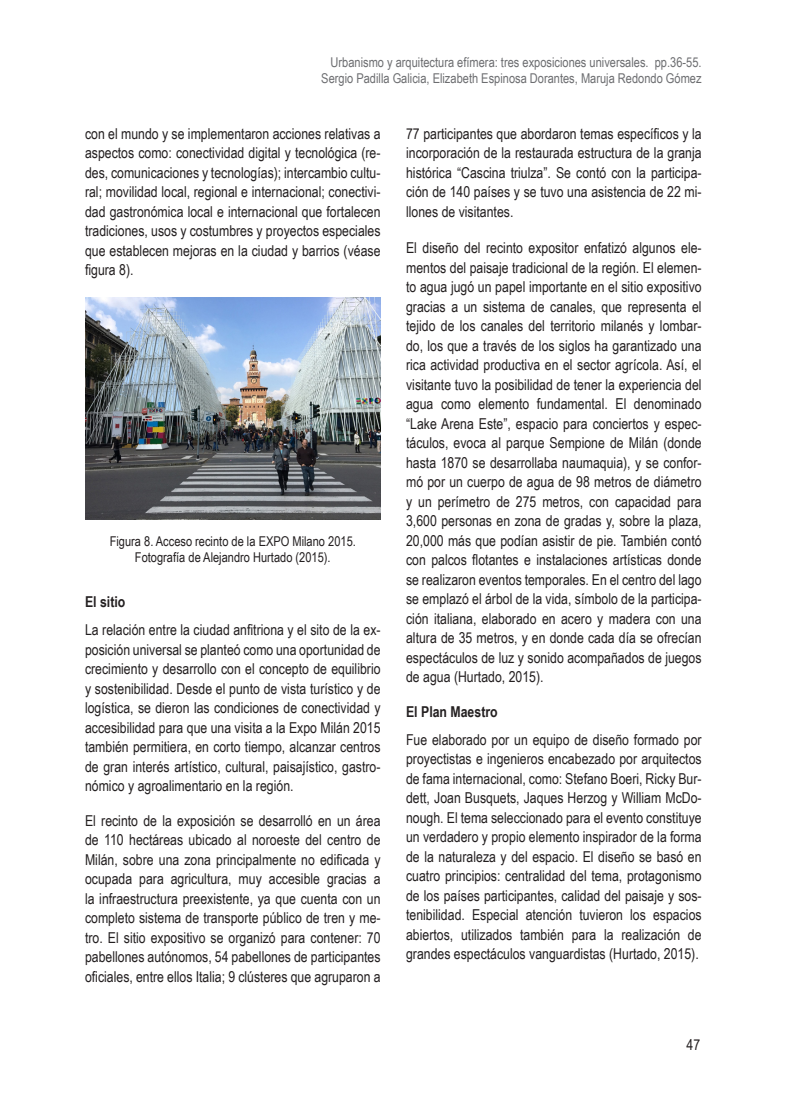
<style>
.page{position:relative;width:808px;height:1106px;background:#fff}
.page>*{position:absolute;margin:0;border:0;box-sizing:border-box;transform-origin:0 0}
.texto_corrido{font:15px/19.5px "Arial Narrow";color:#231f20;text-align:justify}
._2-subtitle{font:700 15px "Arial Narrow";color:#231f20}
.t1{font:13.5px/16.2px "Arial Narrow";color:#6c6d70;text-align:right}
.pie_de_imagen{font:13.5px "Arial Narrow";color:#231f20}
</style>
<div class="page">
<img style="left:85px;top:298px;width:296px;height:221px">
<p class="t1" style="left:321px;top:54px;width:382px">Urbanismo y arquitectura efímera: tres exposiciones universales. pp.36-55.<br>Sergio Padilla Galicia, Elizabeth Espinosa Dorantes, Maruja Redondo Gómez</p>
<p class="texto_corrido" style="left:85px;top:123px;width:297px">con el mundo y se implementaron acciones relativas a aspectos como: conectividad digital y tecnológica (re&shy;des, comunicaciones y tecnologías); intercambio cultu&shy;ral; movilidad local, regional e internacional; conectivi&shy;dad gastronómica local e internacional que fortalecen tradiciones, usos y costumbres y proyectos especiales que establecen mejoras en la ciudad y barrios (véase figura 8).</p>
<p class="pie_de_imagen" style="left:110px;top:531px;width:248px">Figura 8. Acceso recinto de la EXPO Milano 2015.</p>
<p class="pie_de_imagen" style="left:135px;top:547px;width:197px">Fotografía de Alejandro Hurtado (2015).</p>
<p class="_2-subtitle" style="left:85px;top:590px;width:42px">El sitio</p>
<p class="texto_corrido" style="left:85px;top:619px;width:297px">La relación entre la ciudad anfitriona y el sito de la ex&shy;posición universal se planteó como una oportunidad de crecimiento y desarrollo con el concepto de equilibrio y sostenibilidad. Desde el punto de vista turístico y de logística, se dieron las condiciones de conectividad y accesibilidad para que una visita a la Expo Milán 2015 también permitiera, en corto tiempo, alcanzar centros de gran interés artístico, cultural, paisajístico, gastro&shy;nómico y agroalimentario en la región.</p>
<p class="texto_corrido" style="left:85px;top:810px;width:297px">El recinto de la exposición se desarrolló en un área de 110 hectáreas ubicado al noroeste del centro de Milán, sobre una zona principalmente no edificada y ocupada para agricultura, muy accesible gracias a la infraestructura preexistente, ya que cuenta con un completo sistema de transporte público de tren y me&shy;tro. El sitio expositivo se organizó para contener: 70 pabellones autónomos, 54 pabellones de participantes oficiales, entre ellos Italia; 9 clústeres que agruparon a</p>
<p class="texto_corrido" style="left:406px;top:123px;width:297px">77 participantes que abordaron temas específicos y la incorporación de la restaurada estructura de la granja histórica “Cascina triulza”. Se contó con la participa&shy;ción de 140 países y se tuvo una asistencia de 22 mi&shy;llones de visitantes.</p>
<p class="texto_corrido" style="left:406px;top:237px;width:297px">El diseño del recinto expositor enfatizó algunos ele&shy;mentos del paisaje tradicional de la región. El elemen&shy;to agua jugó un papel importante en el sitio expositivo gracias a un sistema de canales, que representa el tejido de los canales del territorio milanés y lombar&shy;do, los que a través de los siglos ha garantizado una rica actividad productiva en el sector agrícola. Así, el visitante tuvo la posibilidad de tener la experiencia del agua como elemento fundamental. El denominado “Lake Arena Este”, espacio para conciertos y espec&shy;táculos, evoca al parque Sempione de Milán (donde hasta 1870 se desarrollaba naumaquia), y se confor&shy;mó por un cuerpo de agua de 98 metros de diámetro y un perímetro de 275 metros, con capacidad para 3,600 personas en zona de gradas y, sobre la plaza, 20,000 más que podían asistir de pie. También contó con palcos flotantes e instalaciones artísticas donde se realizaron eventos temporales. En el centro del lago se emplazó el árbol de la vida, símbolo de la participa&shy;ción italiana, elaborado en acero y madera con una altura de 35 metros, y en donde cada día se ofrecían espectáculos de luz y sonido acompañados de juegos de agua (Hurtado, 2015).</p>
<p class="_2-subtitle" style="left:406px;top:700px;width:93px">El Plan Maestro</p>
<p class="texto_corrido" style="left:406px;top:729px;width:297px">Fue elaborado por un equipo de diseño formado por proyectistas e ingenieros encabezado por arquitectos de fama internacional, como: Stefano Boeri, Ricky Bur&shy;dett, Joan Busquets, Jaques Herzog y William McDo&shy;nough. El tema seleccionado para el evento constituye un verdadero y propio elemento inspirador de la forma de la naturaleza y del espacio. El diseño se basó en cuatro principios: centralidad del tema, protagonismo de los países participantes, calidad del paisaje y sos&shy;tenibilidad. Especial atención tuvieron los espacios abiertos, utilizados también para la realización de grandes espectáculos vanguardistas (Hurtado, 2015).</p>
<p class="texto_corrido" style="left:686px;top:1034px;width:15px">47</p>
</div>
